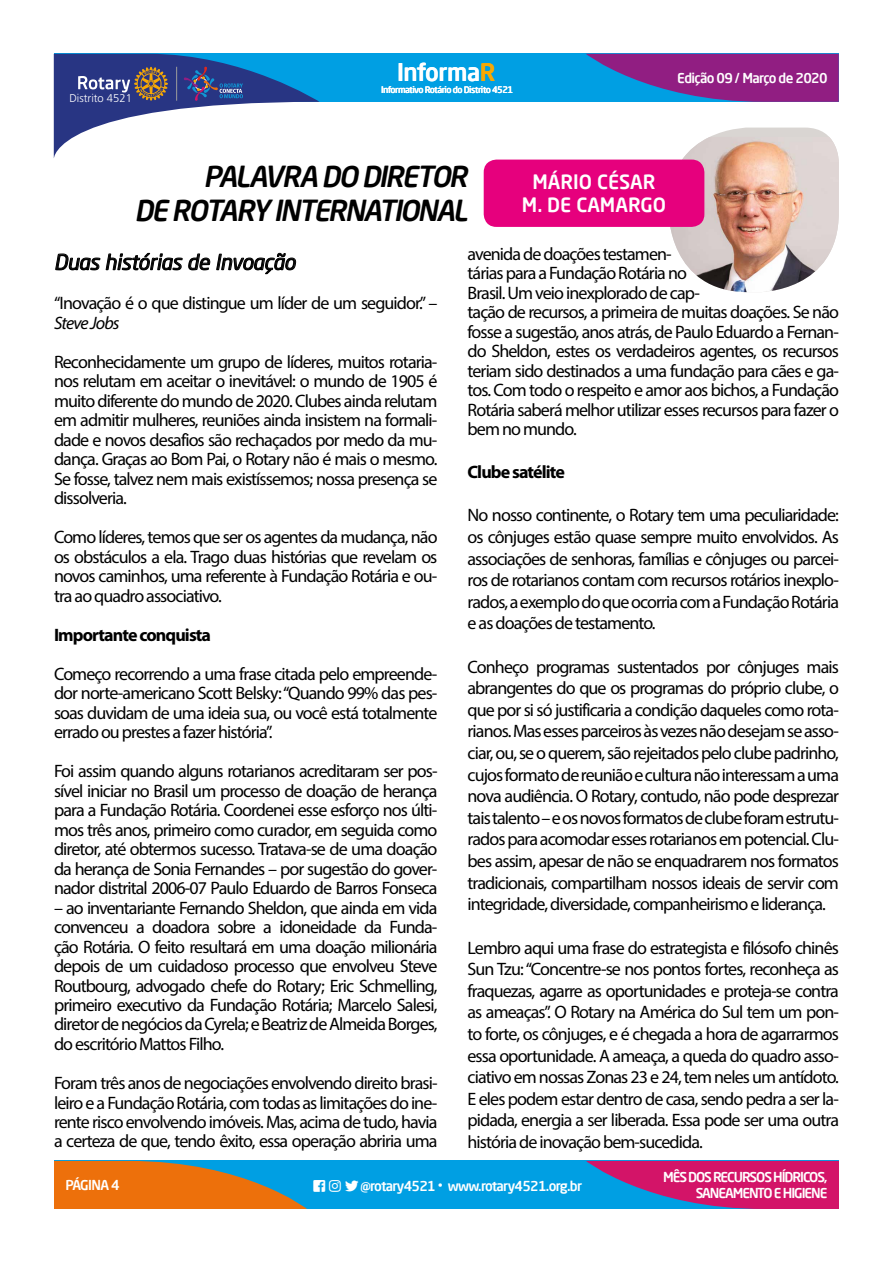
<style>
.page{position:relative;width:893px;height:1263px;background:#fff}
.page>*{position:absolute;margin:0;border:0;box-sizing:border-box;transform-origin:0 0}
.t1{font:italic 500 28.5px/34.2px "Neo Sans Pro";color:#000;text-align:right}
.t2{font:500 24px "Neo Sans Pro";letter-spacing:-.02em;color:#fff}
.t3{font:italic 21px "Neo Sans Pro";letter-spacing:-.01em;color:#000}
.t4{font:500 19.5px/23.4px "Neo Sans Pro";color:#fff;text-align:center}
.t5{font:18px/19.5px "Myriad Pro";letter-spacing:-.05em;color:#000;text-align:justify}
.t6{font:700 18px "Myriad Pro";letter-spacing:-.05em;color:#000}
.t7{font:italic 18px "Myriad Pro";letter-spacing:-.05em;color:#000}
.t8{font:500 13.5px "Neo Sans Pro";letter-spacing:-.05em;color:#fff}
.t9{font:500 13.5px/16.5px "Neo Sans Pro";letter-spacing:-.07em;color:#fff;text-align:right}
.t10{font:300 11.25px "Frutiger LT Std";color:#fff}
.t11{font:500 9px "Neo Sans Pro";letter-spacing:-.06em;color:#fff}
.s1{color:#f6a805}
</style>
<div class="page">
<svg style="left:710px;top:128px;width:119px;height:9px"></svg>
<img style="left:669px;top:137px;width:170px;height:155px">
<div style="left:484px;top:160px;width:220px;height:67px;background:#e6007d;border-radius:13px"></div>
<div style="left:54px;top:54px;width:785px;height:48px;background:#009fe3"></div>
<svg style="left:586px;top:54px;width:253px;height:48px"></svg>
<svg style="left:55px;top:252px;width:241px;height:23px"></svg>
<div style="left:54px;top:1161px;width:785px;height:48px;background:#009fe3"></div>
<svg style="left:54px;top:1161px;width:253px;height:48px"></svg>
<svg style="left:586px;top:1161px;width:253px;height:48px"></svg>
<svg style="left:54px;top:54px;width:266px;height:104px"></svg>
<p class="t10" style="left:69px;top:92px;width:64px">Distrito 4521</p>
<h2 class="t2" style="left:397px;top:57px;width:100px">Informa<span class="s1">R</span></h2>
<p class="t11" style="left:381px;top:84px;width:133px">Informativo Rotário do Distrito 4521</p>
<p class="t8" style="left:677px;top:70px;width:152px">Edição 09 / Março de 2020</p>
<h1 class="t1" style="left:134px;top:159px;width:341px">PALAVRA DO DIRETOR<br>DE ROTARY INTERNATIONAL</h1>
<p class="t4" style="left:522px;top:170px;width:146px">MÁRIO CÉSAR<br>M. DE CAMARGO</p>
<p class="t5" style="left:467px;top:243px;width:373px;text-align:left">avenida de doações testamen-<br>tárias para a Fundação Rotária no<br>Brasil. Um veio inexplorado de cap-<br>tação de recursos, a primeira de muitas doações. Se não fosse a sugestão, anos atrás, de Paulo Eduardo a Fernan&shy;do Sheldon, estes os verdadeiros agentes, os recursos teriam sido destinados a uma fundação para cães e ga&shy;tos. Com todo o respeito e amor aos bichos, a Fundação Rotária saberá melhor utilizar esses recursos para fazer o bem no mundo.</p>
<p class="t6" style="left:467px;top:460px;width:99px">Clube satélite</p>
<p class="t5" style="left:467px;top:504px;width:373px;line-height:21.6px">No nosso continente, o Rotary tem uma peculiaridade: os cônjuges estão quase sempre muito envolvidos. As associações de senhoras, famílias e cônjuges ou parcei&shy;ros de rotarianos contam com recursos rotários inexplo&shy;rados, a exemplo do que ocorria com a Fundação Rotária e as doações de testamento.</p>
<p class="t5" style="left:467px;top:655px;width:373px;line-height:21.6px">Conheço programas sustentados por cônjuges mais abrangentes do que os programas do próprio clube, o que por si só justificaria a condição daqueles como rota&shy;rianos. Mas esses parceiros às vezes não desejam se asso&shy;ciar, ou, se o querem, são rejeitados pelo clube padrinho, cujos formato de reunião e cultura não interessam a uma nova audiência. O Rotary, contudo, não pode desprezar tais talento – e os novos formatos de clube foram estrutu&shy;rados para acomodar esses rotarianos em potencial. Clu&shy;bes assim, apesar de não se enquadrarem nos formatos tradicionais, compartilham nossos ideais de servir com integridade, diversidade, companheirismo e liderança.</p>
<p class="t5" style="left:467px;top:936px;width:373px;line-height:21.6px">Lembro aqui uma frase do estrategista e filósofo chinês Sun Tzu: “Concentre-se nos pontos fortes, reconheça as fraquezas, agarre as oportunidades e proteja-se contra as ameaças”. O Rotary na América do Sul tem um pon&shy;to forte, os cônjuges, e é chegada a hora de agarrarmos essa oportunidade. A ameaça, a queda do quadro asso&shy;ciativo em nossas Zonas 23 e 24, tem neles um antídoto.<br>E eles podem estar dentro de casa, sendo pedra a ser la&shy;pidada, energia a ser liberada. Essa pode ser uma outra história de inovação bem-sucedida.</p>
<p class="t8" style="left:314px;top:1177px;width:270px">□□▲❑◆ ■▲▼ ▼▼ @rotary4521 ⦁ www.rotary4521.org.br</p>
<p class="t8" style="left:737px;top:1176px;width:63px">PÁGINA 02</p>
<p class="t3" style="left:54px;top:249px;width:243px">Duas histórias de Invoação</p>
<p class="t5" style="left:54px;top:293px;width:385px">“Inovação é o que distingue um líder de um seguidor.” –</p>
<p class="t7" style="left:54px;top:311px;width:67px">Steve Jobs</p>
<p class="t5" style="left:54px;top:351px;width:385px">Reconhecidamente um grupo de líderes, muitos rotaria&shy;nos relutam em aceitar o inevitável: o mundo de 1905 é muito diferente do mundo de 2020. Clubes ainda relutam em admitir mulheres, reuniões ainda insistem na formali&shy;dade e novos desafios são rechaçados por medo da mu&shy;dança. Graças ao Bom Pai, o Rotary não é mais o mesmo.<br>Se fosse, talvez nem mais existíssemos; nossa presença se dissolveria.</p>
<p class="t5" style="left:54px;top:527px;width:385px">Como líderes, temos que ser os agentes da mudança, não os obstáculos a ela. Trago duas histórias que revelam os novos caminhos, uma referente à Fundação Rotária e ou&shy;tra ao quadro associativo.</p>
<p class="t6" style="left:54px;top:623px;width:159px">Importante conquista</p>
<p class="t5" style="left:54px;top:663px;width:385px">Começo recorrendo a uma frase citada pelo empreende&shy;dor norte-americano Scott Belsky: “Quando 99% das pes&shy;soas duvidam de uma ideia sua, ou você está totalmente errado ou prestes a fazer história”.</p>
<p class="t5" style="left:54px;top:761px;width:385px">Foi assim quando alguns rotarianos acreditaram ser pos&shy;sível iniciar no Brasil um processo de doação de herança para a Fundação Rotária. Coordenei esse esforço nos últi&shy;mos três anos, primeiro como curador, em seguida como diretor, até obtermos sucesso. Tratava-se de uma doação da herança de Sonia Fernandes – por sugestão do gover&shy;nador distrital 2006-07 Paulo Eduardo de Barros Fonseca</p>
<p class="t5" style="left:54px;top:897px;width:385px">– ao inventariante Fernando Sheldon, que ainda em vida convenceu a doadora sobre a idoneidade da Funda&shy;ção Rotária. O feito resultará em uma doação milionária depois de um cuidadoso processo que envolveu Steve Routbourg, advogado chefe do Rotary; Eric Schmelling, primeiro executivo da Fundação Rotária; Marcelo Salesi, diretor de negócios da Cyrela; e Beatriz de Almeida Borges, do escritório Mattos Filho.</p>
<p class="t5" style="left:54px;top:1073px;width:385px">Foram três anos de negociações envolvendo direito brasi&shy;leiro e a Fundação Rotária, com todas as limitações do ine&shy;rente risco envolvendo imóveis. Mas, acima de tudo, havia a certeza de que, tendo êxito, essa operação abriria uma</p>
<p class="t9" style="left:663px;top:1168px;width:166px">MÊS DOS RECURSOS HÍDRICOS,<br>SANEAMENTO E HIGIENE</p>
<p class="t9" style="left:65px;top:1177px;width:56px">PÁGINA 4</p>
</div>
